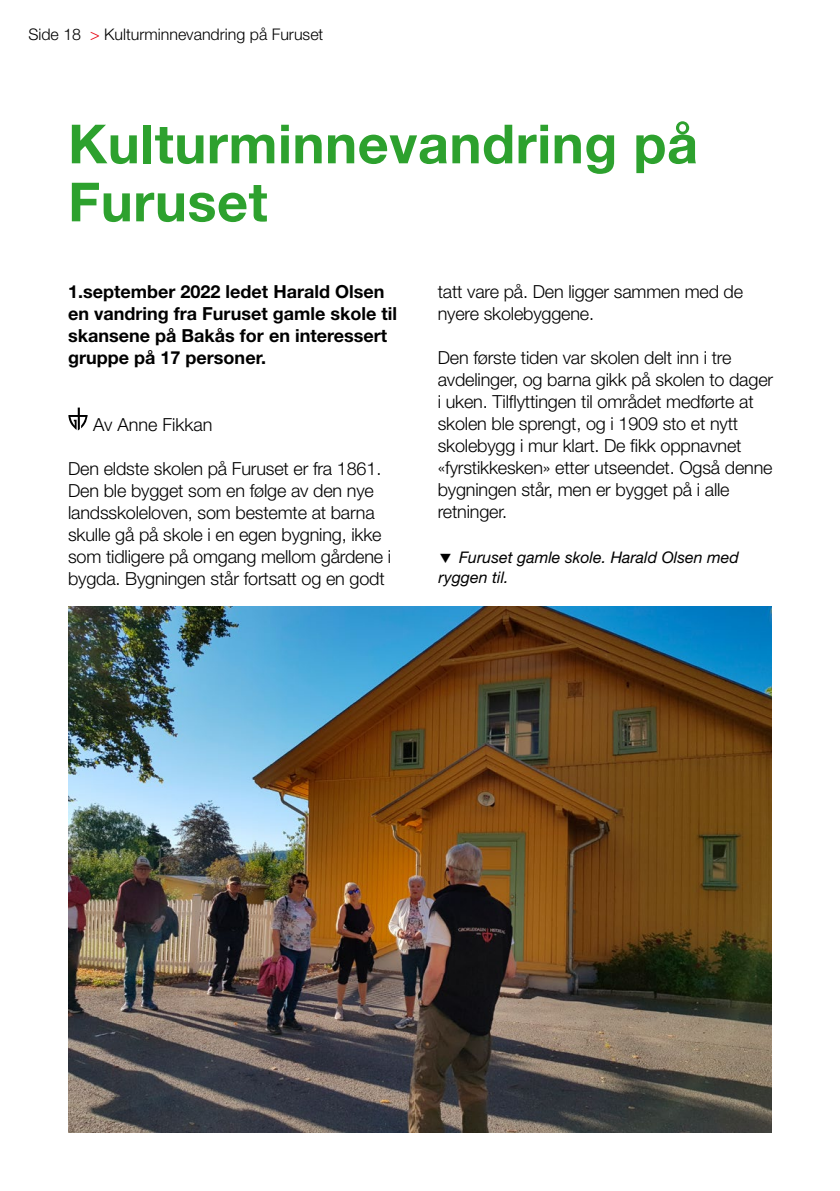
<style>
.page{position:relative;width:840px;height:1191px;background:#fff}
.page>*{position:absolute;margin:0;border:0;box-sizing:border-box;transform-origin:0 0}
.t1{font:700 54px/58px "Helvetica Neue LT Std";letter-spacing:.01em;color:#2da12e}
.t2{font:300 18px/22px "Helvetica Neue LT Std";letter-spacing:-.01em;color:#000}
.t3{font:700 18px/22px "Helvetica Neue LT Std";color:#000}
.t4{font:italic 16px/20px "Helvetica Neue LT Std";color:#000}
.t5{font:300 16px "Helvetica Neue LT Std";color:#000}
.s1{color:#e7000e}
</style>
<div class="page">
<svg style="left:68px;top:407px;width:20px;height:23px"></svg>
<img style="left:68px;top:606px;width:703px;height:526px">
<p class="t5" style="left:28px;top:24px;width:296px">Side 18 <span class="s1">&gt;</span> Kulturminnevandring på Furuset</p>
<p class="t1" style="left:68px;top:114px;width:631px">Kulturminnevandring på<br>Furuset</p>
<p class="t3" style="left:68px;top:281px;width:330px">1.september 2022 ledet Harald Olsen en vandring fra Furuset gamle skole til skansene på Bakås for en interessert gruppe på 17 personer.</p>
<p class="t2" style="left:93px;top:413px;width:121px">Av Anne Fikkan</p>
<p class="t2" style="left:68px;top:457px;width:324px">Den eldste skolen på Furuset er fra 1861.<br>Den ble bygget som en følge av den nye landsskoleloven, som bestemte at barna skulle gå på skole i en egen bygning, ikke som tidligere på omgang mellom gårdene i bygda. Bygningen står fortsatt og en godt</p>
<p class="t2" style="left:437px;top:281px;width:307px">tatt vare på. Den ligger sammen med de nyere skolebyggene.</p>
<p class="t2" style="left:437px;top:347px;width:337px">Den første tiden var skolen delt inn i tre avdelinger, og barna gikk på skolen to dager i uken. Tilflyttingen til området medførte at skolen ble sprengt, og i 1909 sto et nytt skolebygg i mur klart. De fikk oppnavnet «fyrstikkesken» etter utseendet. Også denne bygningen står, men er bygget på i alle retninger.</p>
<p class="t4" style="left:438px;top:547px;width:302px">▼ Furuset gamle skole. Harald Olsen med ryggen til.</p>
</div>
